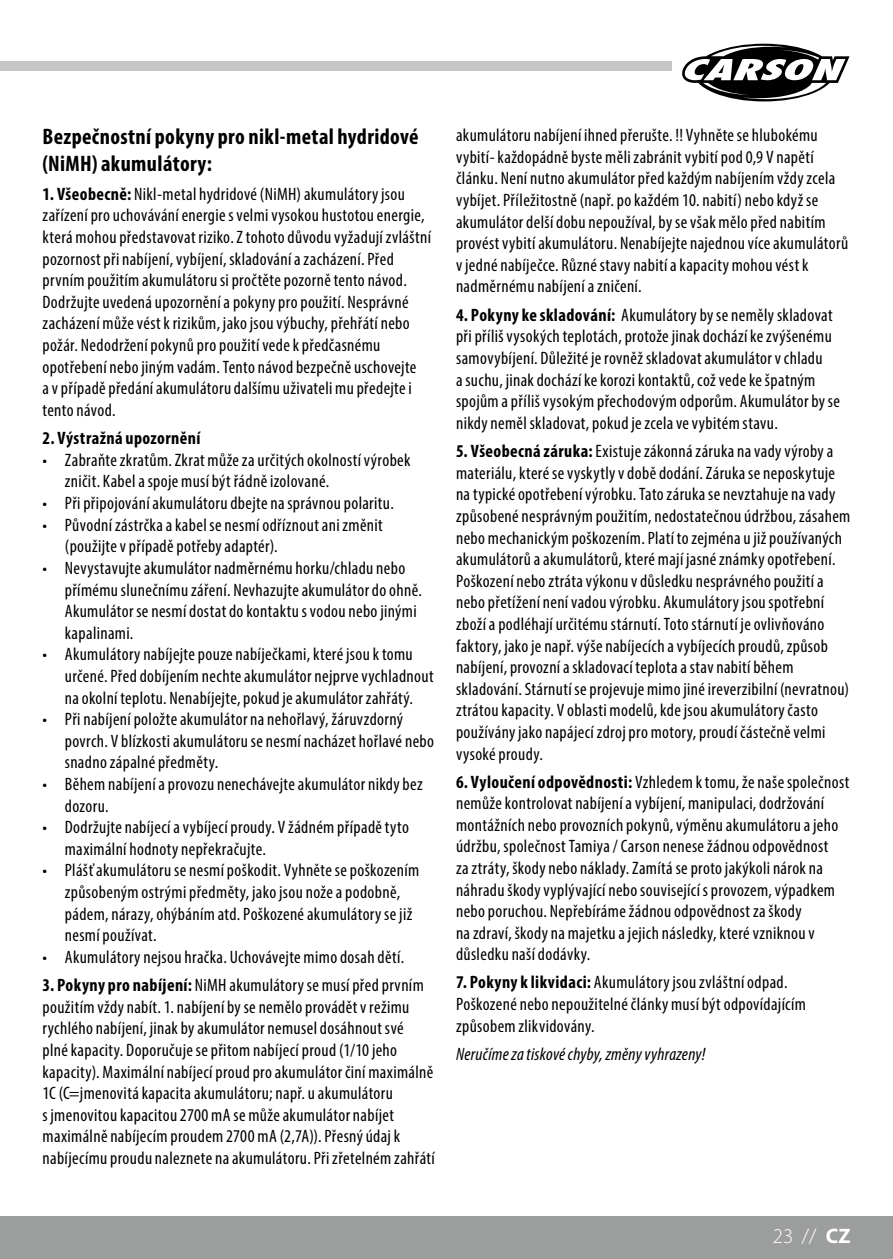
<style>
.page{position:relative;width:893px;height:1259px;background:#fff}
.page>*{position:absolute;margin:0;border:0;box-sizing:border-box;transform-origin:0 0}
.t1{font:700 condensed 22.5px/27px "Myriad Pro";letter-spacing:.015em;color:#000}
.t2{font:300 21px "Myriad Pro";color:#fff}
.t3{font:condensed 18px/21.6px "Myriad Pro";letter-spacing:.02em;color:#000}
.t4{font:italic condensed 18px "Myriad Pro";letter-spacing:.015em;color:#000}
.t5{font:700 condensed 18px "Myriad Pro";letter-spacing:.025em;color:#000}
.s1{font-weight:700}
</style>
<div class="page">
<div style="left:0;top:1216px;width:893px;height:43px;background:#9c9d9d"></div>
<div style="left:0;top:61px;width:672px;height:9px;background:#c5c6c6"></div>
<svg style="left:682px;top:43px;width:168px;height:59px"></svg>
<p class="t1" style="left:43px;top:123px;width:378px">Bezpečnostní pokyny pro nikl-metal hydridové (NiMH) akumulátory:</p>
<p class="t3" style="left:43px;top:183px;width:390px"><span class="s1">1. Všeobecně:</span> Nikl-metal hydridové (NiMH) akumulátory jsou zařízení pro uchovávání energie s velmi vysokou hustotou energie, která mohou představovat riziko. Z tohoto důvodu vyžadují zvláštní pozornost při nabíjení, vybíjení, skladování a zacházení. Před prvním použitím akumulátoru si pročtěte pozorně tento návod.<br>Dodržujte uvedená upozornění a pokyny pro použití. Nesprávné zacházení může vést k rizikům, jako jsou výbuchy, přehřátí nebo požár. Nedodržení pokynů pro použití vede k předčasnému opotřebení nebo jiným vadám. Tento návod bezpečně uschovejte<br>a v případě předání akumulátoru dalšímu uživateli mu předejte i tento návod.</p>
<p class="t5" style="left:43px;top:427px;width:159px">2. Výstražná upozornění</p>
<p class="t3" style="left:65px;top:449px;width:347px;text-indent:-22px">• Zabraňte zkratům. Zkrat může za určitých okolností výrobek zničit. Kabel a spoje musí být řádně izolované.</p>
<p class="t3" style="left:43px;top:492px;width:353px">• Při připojování akumulátoru dbejte na správnou polaritu.</p>
<p class="t3" style="left:65px;top:514px;width:319px;text-indent:-22px">• Původní zástrčka a kabel se nesmí odříznout ani změnit (použijte v případě potřeby adaptér).</p>
<p class="t3" style="left:65px;top:557px;width:359px;text-indent:-22px">• Nevystavujte akumulátor nadměrnému horku/chladu nebo přímému slunečnímu záření. Nevhazujte akumulátor do ohně.<br>Akumulátor se nesmí dostat do kontaktu s vodou nebo jinými kapalinami.</p>
<p class="t3" style="left:65px;top:643px;width:370px;text-indent:-22px">• Akumulátory nabíjejte pouze nabíječkami, které jsou k tomu určené. Před dobíjením nechte akumulátor nejprve vychladnout na okolní teplotu. Nenabíjejte, pokud je akumulátor zahřátý.</p>
<p class="t3" style="left:65px;top:708px;width:371px;text-indent:-22px">• Při nabíjení položte akumulátor na nehořlavý, žáruvzdorný povrch. V blízkosti akumulátoru se nesmí nacházet hořlavé nebo snadno zápalné předměty.</p>
<p class="t3" style="left:65px;top:773px;width:359px;text-indent:-22px">• Během nabíjení a provozu nenechávejte akumulátor nikdy bez dozoru.</p>
<p class="t3" style="left:65px;top:816px;width:346px;text-indent:-22px">• Dodržujte nabíjecí a vybíjecí proudy. V žádném případě tyto maximální hodnoty nepřekračujte.</p>
<p class="t3" style="left:65px;top:859px;width:356px;text-indent:-22px">• Plášť akumulátoru se nesmí poškodit. Vyhněte se poškozením způsobeným ostrými předměty, jako jsou nože a podobně, pádem, nárazy, ohýbáním atd. Poškozené akumulátory se již nesmí používat.</p>
<p class="t3" style="left:43px;top:946px;width:363px">• Akumulátory nejsou hračka. Uchovávejte mimo dosah dětí.</p>
<p class="t3" style="left:43px;top:974px;width:394px"><span class="s1">3. Pokyny pro nabíjení:</span> NiMH akumulátory se musí před prvním použitím vždy nabít. 1. nabíjení by se nemělo provádět v režimu rychlého nabíjení, jinak by akumulátor nemusel dosáhnout své<br>plné kapacity. Doporučuje se přitom nabíjecí proud (1/10 jeho kapacity). Maximální nabíjecí proud pro akumulátor činí maximálně 1C (C=jmenovitá kapacita akumulátoru; např. u akumulátoru<br>s jmenovitou kapacitou 2700 mA se může akumulátor nabíjet maximálně nabíjecím proudem 2700 mA (2,7A)). Přesný údaj k nabíjecímu proudu naleznete na akumulátoru. Při zřetelném zahřátí</p>
<p class="t3" style="left:456px;top:124px;width:394px">akumulátoru nabíjení ihned přerušte. !! Vyhněte se hlubokému vybití- každopádně byste měli zabránit vybití pod 0,9 V napětí článku. Není nutno akumulátor před každým nabíjením vždy zcela vybíjet. Příležitostně (např. po každém 10. nabití) nebo když se akumulátor delší dobu nepoužíval, by se však mělo před nabitím provést vybití akumulátoru. Nenabíjejte najednou více akumulátorů v jedné nabíječce. Různé stavy nabití a kapacity mohou vést k nadměrnému nabíjení a zničení.</p>
<p class="t3" style="left:456px;top:304px;width:385px"><span class="s1">4. Pokyny ke skladování:</span> Akumulátory by se neměly skladovat při příliš vysokých teplotách, protože jinak dochází ke zvýšenému samovybíjení. Důležité je rovněž skladovat akumulátor v chladu<br>a suchu, jinak dochází ke korozi kontaktů, což vede ke špatným spojům a příliš vysokým přechodovým odporům. Akumulátor by se nikdy neměl skladovat, pokud je zcela ve vybitém stavu.</p>
<p class="t3" style="left:456px;top:440px;width:396px"><span class="s1">5. Všeobecná záruka:</span> Existuje zákonná záruka na vady výroby a materiálu, které se vyskytly v době dodání. Záruka se neposkytuje na typické opotřebení výrobku. Tato záruka se nevztahuje na vady způsobené nesprávným použitím, nedostatečnou údržbou, zásahem nebo mechanickým poškozením. Platí to zejména u již používaných akumulátorů a akumulátorů, které mají jasné známky opotřebení.<br>Poškození nebo ztráta výkonu v důsledku nesprávného použití a nebo přetížení není vadou výrobku. Akumulátory jsou spotřební zboží a podléhají určitému stárnutí. Toto stárnutí je ovlivňováno faktory, jako je např. výše nabíjecích a vybíjecích proudů, způsob nabíjení, provozní a skladovací teplota a stav nabití během skladování. Stárnutí se projevuje mimo jiné ireverzibilní (nevratnou) ztrátou kapacity. V oblasti modelů, kde jsou akumulátory často používány jako napájecí zdroj pro motory, proudí částečně velmi vysoké proudy.</p>
<p class="t3" style="left:456px;top:770px;width:395px"><span class="s1">6. Vyloučení odpovědnosti:</span> Vzhledem k tomu, že naše společnost nemůže kontrolovat nabíjení a vybíjení, manipulaci, dodržování montážních nebo provozních pokynů, výměnu akumulátoru a jeho údržbu, společnost Tamiya / Carson nenese žádnou odpovědnost<br>za ztráty, škody nebo náklady. Zamítá se proto jakýkoli nárok na náhradu škody vyplývající nebo související s provozem, výpadkem nebo poruchou. Nepřebíráme žádnou odpovědnost za škody<br>na zdraví, škody na majetku a jejich následky, které vzniknou v důsledku naší dodávky.</p>
<p class="t3" style="left:456px;top:971px;width:351px"><span class="s1">7. Pokyny k likvidaci:</span> Akumulátory jsou zvláštní odpad.<br>Poškozené nebo nepoužitelné články musí být odpovídajícím způsobem zlikvidovány.</p>
<p class="t4" style="left:456px;top:1043px;width:251px">Neručíme za tiskové chyby, změny vyhrazeny!</p>
<p class="t2" style="left:773px;top:1223px;width:79px">23 // <span class="s1">CZ</span></p>
</div>
